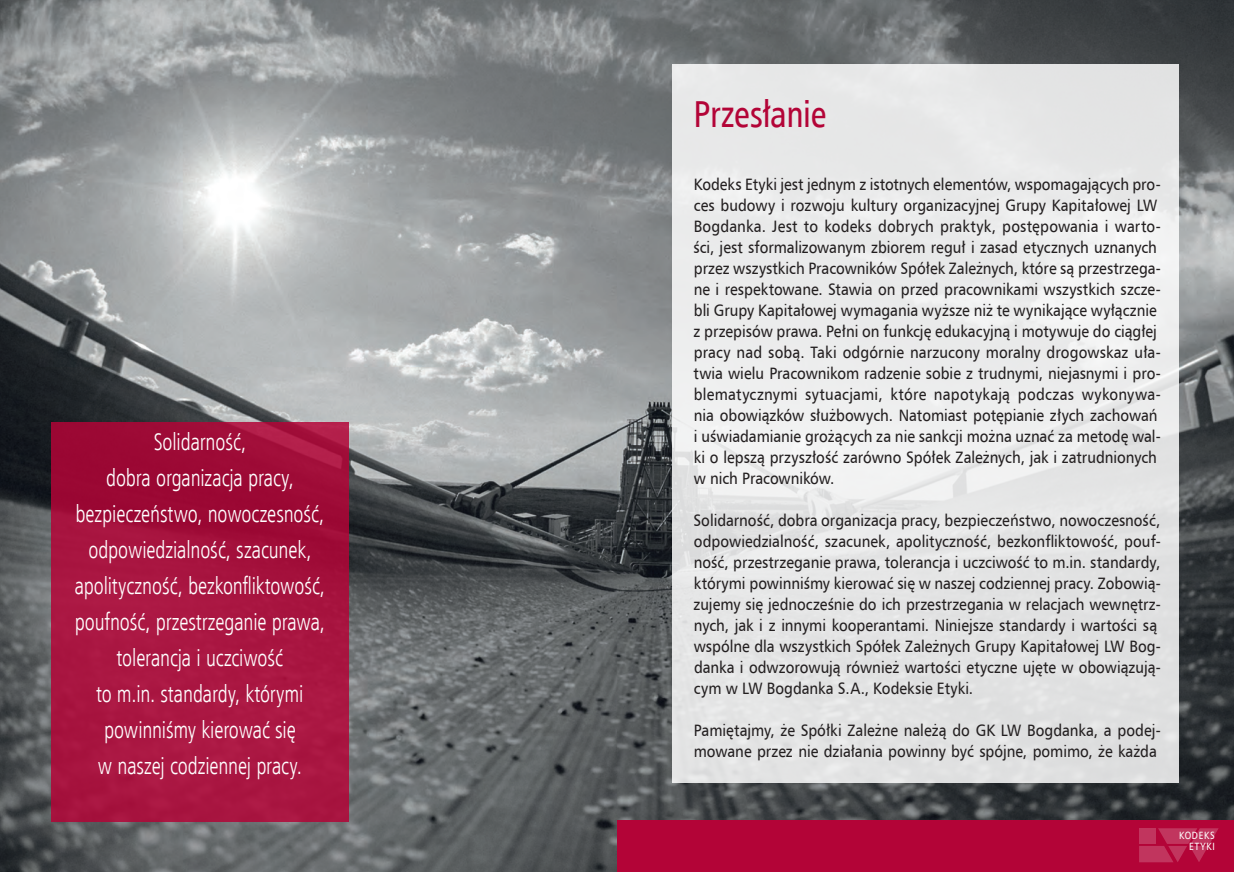
<style>
.page{position:relative;width:1234px;height:872px;background:#fff}
.page>*{position:absolute;margin:0;border:0;box-sizing:border-box;transform-origin:0 0}
.t1{font:37.5px "Humnst 777 Cn EU";letter-spacing:-.01em;color:#b30437;scale:.95 1}
.t2{font:24px/36px "Humnst 777 Lt Cn EU";letter-spacing:-.005em;color:#fff;text-align:center;scale:.9 1}
.t3{font:16.5px/21px "Humnst 777 EU";color:#231f20;scale:.9 1}
.t4{font:10.5px/10.5px "Humnst 777 EU";letter-spacing:.085em;color:#fff;text-align:right;scale:.85 1}
</style>
<div class="page">
<img style="left:0;top:0;width:617px;height:872px">
<div style="left:51px;top:422px;width:298px;height:399px;background:linear-gradient(to right,#a6123e,#a7133e)"></div>
<svg style="left:617px;top:0;width:616px;height:821px;background:#595c5f"></svg>
<div style="left:617px;top:821px;width:616px;height:51px;background:#b30437"></div>
<div style="left:672px;top:64px;width:506px;height:718px;background:#e8e8e8"></div>
<p class="t2" style="left:75px;top:423px;width:280px">Solidarność,<br>dobra organizacja pracy, bezpieczeństwo, nowoczesność, odpowiedzialność, szacunek, apolityczność, bezkonfliktowość, poufność, przestrzeganie prawa, tolerancja i uczciwość<br>to m.in. standardy, którymi powinniśmy kierować się<br>w naszej codziennej pracy.</p>
<h1 class="t1" style="left:693px;top:91px;width:142px">Przesłanie</h1>
<p class="t3" style="left:693px;top:174px;width:521px">Kodeks Etyki jest jednym z istotnych elementów, wspomagających pro&shy;ces budowy i rozwoju kultury organizacyjnej Grupy Kapitałowej LW Bogdanka. Jest to kodeks dobrych praktyk, postępowania i warto&shy;ści, jest sformalizowanym zbiorem reguł i zasad etycznych uznanych przez wszystkich Pracowników Spółek Zależnych, które są przestrzega&shy;ne i respektowane. Stawia on przed pracownikami wszystkich szcze&shy;bli Grupy Kapitałowej wymagania wyższe niż te wynikające wyłącznie z przepisów prawa. Pełni on funkcję edukacyjną i motywuje do ciągłej pracy nad sobą. Taki odgórnie narzucony moralny drogowskaz uła&shy;twia wielu Pracownikom radzenie sobie z trudnymi, niejasnymi i pro&shy;blematycznymi sytuacjami, które napotykają podczas wykonywa&shy;nia obowiązków służbowych. Natomiast potępianie złych zachowań i uświadamianie grożących za nie sankcji można uznać za metodę wal&shy;ki o lepszą przyszłość zarówno Spółek Zależnych, jak i zatrudnionych w nich Pracowników.</p>
<p class="t3" style="left:693px;top:510px;width:520px">Solidarność, dobra organizacja pracy, bezpieczeństwo, nowoczesność, odpowiedzialność, szacunek, apolityczność, bezkonfliktowość, pouf&shy;ność, przestrzeganie prawa, tolerancja i uczciwość to m.in. standardy, którymi powinniśmy kierować się w naszej codziennej pracy. Zobowią&shy;zujemy się jednocześnie do ich przestrzegania w relacjach wewnętrz&shy;nych, jak i z innymi kooperantami. Niniejsze standardy i wartości są wspólne dla wszystkich Spółek Zależnych Grupy Kapitałowej LW Bog&shy;danka i odwzorowują również wartości etyczne ujęte w obowiązują&shy;cym w LW Bogdanka S.A., Kodeksie Etyki.</p>
<p class="t3" style="left:693px;top:720px;width:520px">Pamiętajmy, że Spółki Zależne należą do GK LW Bogdanka, a podej&shy;mowane przez nie działania powinny być spójne, pomimo, że każda</p>
<p class="t4" style="left:1178px;top:830px;width:44px">kodeks etyki</p>
</div>
